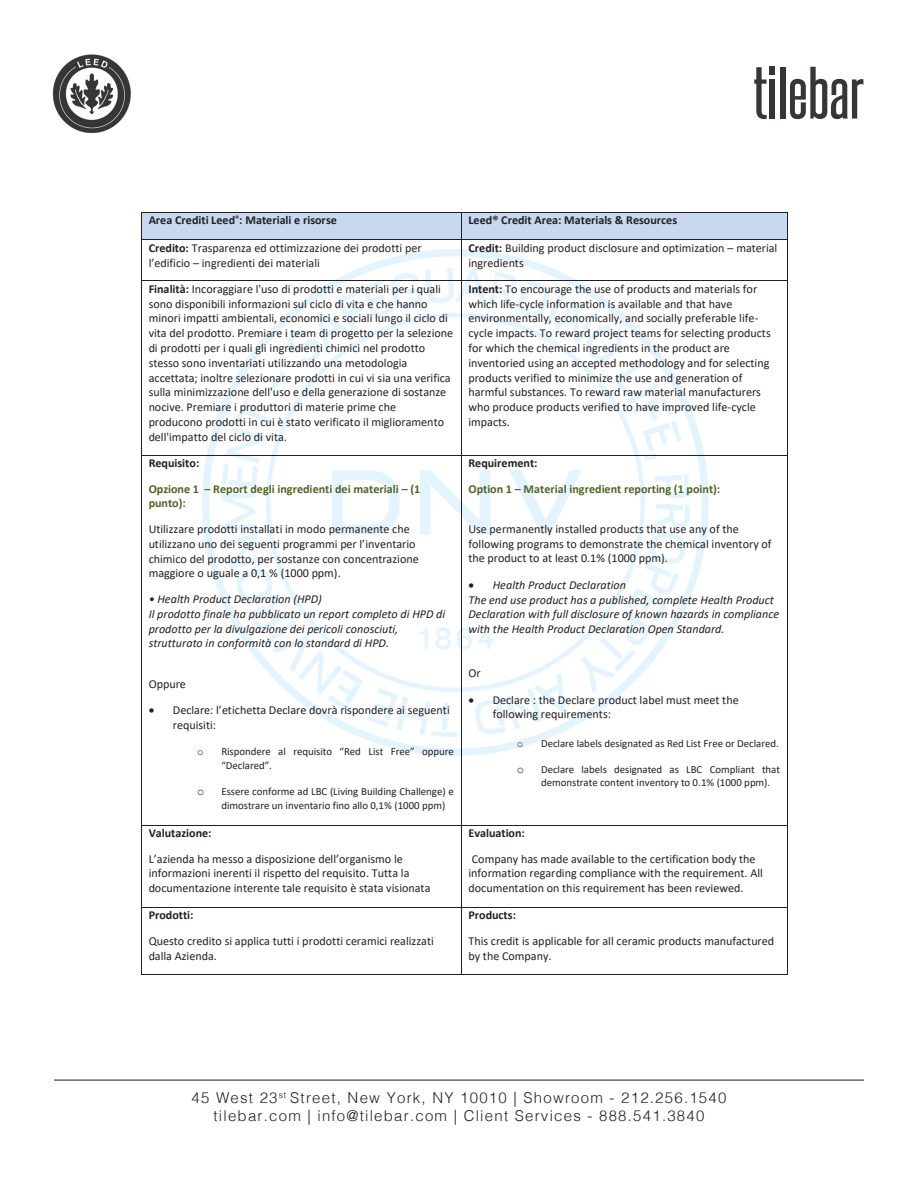
<style>
.page{position:relative;width:918px;height:1188px;background:#fff}
.page>*{position:absolute;margin:0;border:0;box-sizing:border-box;transform-origin:0 0}
.t1{font:300 15px/18px "Helvetica";letter-spacing:.08em;color:#231f20;text-align:center}
.t2{font:12.15px/14.9px "Calibri";color:#231f20}
.t3{font:italic 12.15px/14.7px "Calibri";color:#231f20}
.t4{font:700 12.15px/25.7px "Calibri";color:#4f6228}
.t5{font:700 12.15px "Calibri";color:#231f20}
.t6{font:12.15px "Courier New";color:#231f20}
.t7{font:10.8px/13.4px "Calibri";letter-spacing:-.005em;color:#231f20}
.t8{font:10.8px "Courier New";color:#231f20}
.t9{font:8.1px "Arial";letter-spacing:.005em;color:#231f20}
.s1{font-weight:700}
.s2{color:#231f20}
.s3{font-weight:700;color:#4f6228}
</style>
<div class="page">
<img style="left:52px;top:54px;width:79px;height:79px">
<hr style="left:54px;top:1080px;width:810px;height:1px;background:#231f20">
<div style="left:770px;top:67px;width:5px;height:8px;background:#383535"></div>
<svg style="left:754px;top:67px;width:13px;height:52px"></svg>
<div style="left:770px;top:79px;width:5px;height:40px;background:#383535"></div>
<div style="left:780px;top:67px;width:6px;height:52px;background:#383535"></div>
<svg style="left:790px;top:67px;width:73px;height:52px"></svg>
<img style="left:187px;top:249px;width:538px;height:507px">
<div style="left:142px;top:213px;width:319px;height:27px;background:#c6d9f1"></div>
<div style="left:461px;top:213px;width:326px;height:27px;background:#c6d9f1"></div>
<hr style="left:142px;top:212px;width:319px;height:1px;background:#231f20">
<hr style="left:462px;top:212px;width:325px;height:1px;background:#231f20">
<svg style="left:141px;top:212px;width:1px;height:28px"></svg>
<hr style="left:142px;top:240px;width:319px;height:1px;background:#231f20">
<svg style="left:461px;top:212px;width:1px;height:28px"></svg>
<hr style="left:462px;top:240px;width:325px;height:1px;background:#231f20">
<svg style="left:787px;top:212px;width:1px;height:28px"></svg>
<hr style="left:141px;top:240px;width:1px;height:41px;background:#231f20">
<hr style="left:461px;top:240px;width:1px;height:41px;background:#231f20">
<hr style="left:787px;top:240px;width:1px;height:41px;background:#231f20">
<hr style="left:142px;top:281px;width:319px;height:1px;background:#231f20">
<hr style="left:462px;top:281px;width:325px;height:1px;background:#231f20">
<hr style="left:141px;top:281px;width:1px;height:174px;background:#231f20">
<hr style="left:461px;top:281px;width:1px;height:174px;background:#231f20">
<hr style="left:787px;top:281px;width:1px;height:174px;background:#231f20">
<hr style="left:142px;top:455px;width:319px;height:1px;background:#231f20">
<hr style="left:462px;top:455px;width:325px;height:1px;background:#231f20">
<hr style="left:141px;top:455px;width:1px;height:370px;background:#231f20">
<hr style="left:461px;top:455px;width:1px;height:370px;background:#231f20">
<hr style="left:787px;top:455px;width:1px;height:370px;background:#231f20">
<hr style="left:142px;top:825px;width:319px;height:1px;background:#231f20">
<hr style="left:462px;top:825px;width:325px;height:1px;background:#231f20">
<hr style="left:141px;top:825px;width:1px;height:82px;background:#231f20">
<hr style="left:461px;top:825px;width:1px;height:82px;background:#231f20">
<hr style="left:787px;top:825px;width:1px;height:82px;background:#231f20">
<hr style="left:142px;top:907px;width:319px;height:1px;background:#231f20">
<hr style="left:462px;top:907px;width:325px;height:1px;background:#231f20">
<hr style="left:141px;top:908px;width:1px;height:66px;background:#231f20">
<hr style="left:142px;top:974px;width:319px;height:1px;background:#231f20">
<hr style="left:461px;top:908px;width:1px;height:66px;background:#231f20">
<hr style="left:462px;top:974px;width:325px;height:1px;background:#231f20">
<hr style="left:787px;top:908px;width:1px;height:66px;background:#231f20">
<p class="t5" style="left:149px;top:212px;width:190px">Area Crediti Leed<sup>®</sup>: Materiali e risorse</p>
<p class="t5" style="left:468px;top:212px;width:210px">Leed® Credit Area: Materials &amp; Resources</p>
<p class="t2" style="left:149px;top:240px;width:274px"><span class="s1">Credito:</span> Trasparenza ed ottimizzazione dei prodotti per l’edificio – ingredienti dei materiali</p>
<p class="t2" style="left:468px;top:240px;width:310px"><span class="s1">Credit:</span> Building product disclosure and optimization – material ingredients</p>
<p class="t2" style="left:149px;top:281px;width:306px"><span class="s1">Finalità:</span> Incoraggiare l'uso di prodotti e materiali per i quali sono disponibili informazioni sul ciclo di vita e che hanno minori impatti ambientali, economici e sociali lungo il ciclo di vita del prodotto. Premiare i team di progetto per la selezione di prodotti per i quali gli ingredienti chimici nel prodotto stesso sono inventariati utilizzando una metodologia accettata; inoltre selezionare prodotti in cui vi sia una verifica sulla minimizzazione dell'uso e della generazione di sostanze nocive. Premiare i produttori di materie prime che<br>producono prodotti in cui è stato verificato il miglioramento dell'impatto del ciclo di vita.</p>
<p class="t2" style="left:468px;top:281px;width:304px"><span class="s1">Intent:</span> To encourage the use of products and materials for which life-cycle information is available and that have environmentally, economically, and socially preferable life&shy;cycle impacts. To reward project teams for selecting products for which the chemical ingredients in the product are inventoried using an accepted methodology and for selecting products verified to minimize the use and generation of harmful substances. To reward raw material manufacturers who produce products verified to have improved life-cycle impacts.</p>
<p class="t4" style="left:149px;top:450px;width:273px"><span class="s2">Requisito:<br></span>Opzione 1 – Report degli ingredienti dei materiali – (1</p>
<p class="t2" style="left:149px;top:490px;width:263px;line-height:25.7px"><span class="s3">punto):<br></span>Utilizzare prodotti installati in modo permanente che</p>
<p class="t2" style="left:149px;top:536px;width:272px">utilizzano uno dei seguenti programmi per l’inventario chimico del prodotto, per sostanze con concentrazione maggiore o uguale a 0,1 % (1000 ppm).</p>
<p class="t3" style="left:149px;top:591px;width:298px">• Health Product Declaration (HPD)<br>Il prodotto finale ha pubblicato un report completo di HPD di prodotto per la divulgazione dei pericoli conosciuti, strutturato in conformità con lo standard di HPD.</p>
<p class="t2" style="left:149px;top:676px;width:39px">Oppure</p>
<p class="t2" style="left:173px;top:702px;width:278px;text-indent:-24px">• Declare: l’etichetta Declare dovrà rispondere ai seguenti requisiti:</p>
<p class="t8" style="left:197px;top:745px;width:8px">o</p>
<p class="t7" style="left:221px;top:745px;width:234px">Rispondere al requisito “Red List Free” oppure “Declared”.</p>
<p class="t6" style="left:197px;top:784px;width:9px">o</p>
<p class="t7" style="left:221px;top:785px;width:234px">Essere conforme ad LBC (Living Building Challenge) e dimostrare un inventario fino allo 0,1% (1000 ppm)</p>
<p class="t4" style="left:468px;top:450px;width:253px"><span class="s2">Requirement:<br></span>Option 1 – Material ingredient reporting (1 point):</p>
<p class="t2" style="left:468px;top:521px;width:305px">Use permanently installed products that use any of the following programs to demonstrate the chemical inventory of the product to at least 0.1% (1000 ppm).</p>
<p class="t3" style="left:468px;top:577px;width:312px">• Health Product Declaration<br>The end use product has a published, complete Health Product Declaration with full disclosure of known hazards in compliance with the Health Product Declaration Open Standard.</p>
<p class="t2" style="left:468px;top:666px;width:14px">Or</p>
<p class="t2" style="left:493px;top:692px;width:248px;text-indent:-24px">• Declare : the Declare product label must meet the following requirements:</p>
<p class="t8" style="left:517px;top:737px;width:8px">o</p>
<p class="t7" style="left:541px;top:736px;width:239px">Declare labels designated as Red List Free or Declared.</p>
<p class="t6" style="left:517px;top:762px;width:9px">o</p>
<p class="t7" style="left:541px;top:763px;width:240px">Declare labels designated as LBC Compliant that demonstrate content inventory to 0.1% (1000 ppm).</p>
<p class="t2" style="left:149px;top:820px;width:256px;line-height:25.5px"><span class="s1">Valutazione:<br></span>L’azienda ha messo a disposizione dell’organismo le</p>
<p class="t2" style="left:149px;top:866px;width:283px">informazioni inerenti il rispetto del requisito. Tutta la documentazione interente tale requisito è stata visionata</p>
<p class="t2" style="left:149px;top:902px;width:287px;line-height:25.7px"><span class="s1">Prodotti:<br></span>Questo credito si applica tutti i prodotti ceramici realizzati</p>
<p class="t2" style="left:149px;top:948px;width:70px">dalla Azienda.</p>
<p class="t2" style="left:468px;top:820px;width:289px;line-height:25.5px"><span class="s1">Evaluation:<br></span>Company has made available to the certification body the</p>
<p class="t2" style="left:468px;top:866px;width:296px">information regarding compliance with the requirement. All documentation on this requirement has been reviewed.</p>
<p class="t2" style="left:468px;top:902px;width:307px;line-height:25.7px"><span class="s1">Products:<br></span>This credit is applicable for all ceramic products manufactured</p>
<p class="t2" style="left:468px;top:948px;width:85px">by the Company.</p>
<p class="t9" style="left:703px;top:1089px;width:48px">Page 5 of 9</p>
<p class="t1" style="left:192px;top:1087px;width:536px">45 West 23<sup>st</sup> Street, New York, NY 10010 | Showroom - 212.256.1540 tilebar.com | info@tilebar.com | Client Services - 888.541.3840</p>
</div>
